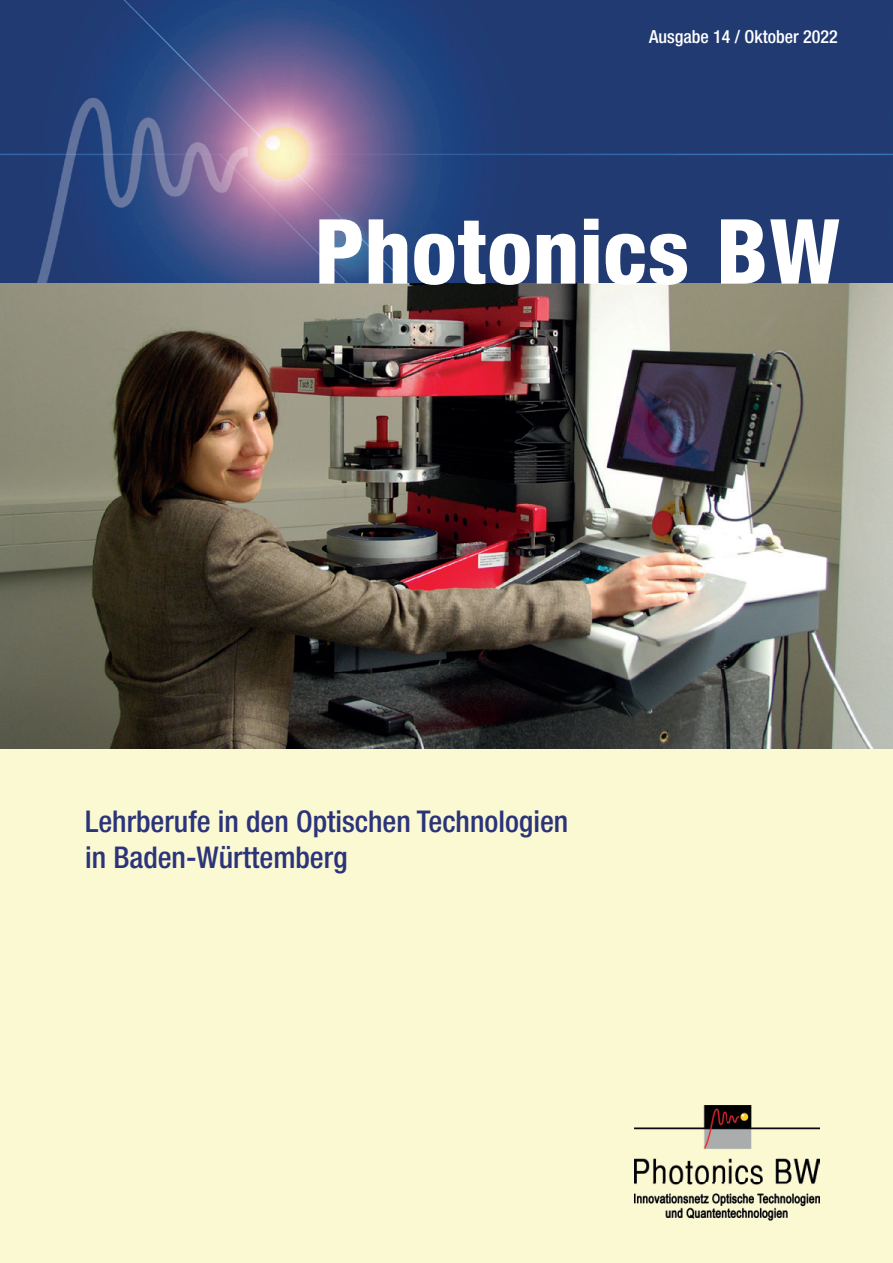
<style>
.page{position:relative;width:893px;height:1263px;background:#fff}
.page>*{position:absolute;margin:0;border:0;box-sizing:border-box;transform-origin:0 0}
.t1{font:800 condensed 90px "Helvetica Neue";letter-spacing:.005em;color:#fff}
.t2{font:500 condensed 30px/36px "Helvetica Neue";color:#2b337a}
.t3{font:500 condensed 18px "Helvetica Neue";color:#fff}
</style>
<div class="page">
<div style="left:0;top:274px;width:893px;height:989px;background:#faf9d2"></div>
<img style="left:0;top:0;width:893px;height:748px">
<img style="left:634px;top:1106px;width:186px;height:114px">
<p class="t3" style="left:649px;top:26px;width:190px">Ausgabe 14 / Oktober 2022</p>
<h1 class="t1" style="left:315px;top:196px;width:527px">Photonics BW</h1>
<p class="t2" style="left:85px;top:802px;width:485px">Lehrberufe in den Optischen Technologien in Baden-Württemberg</p>
</div>
